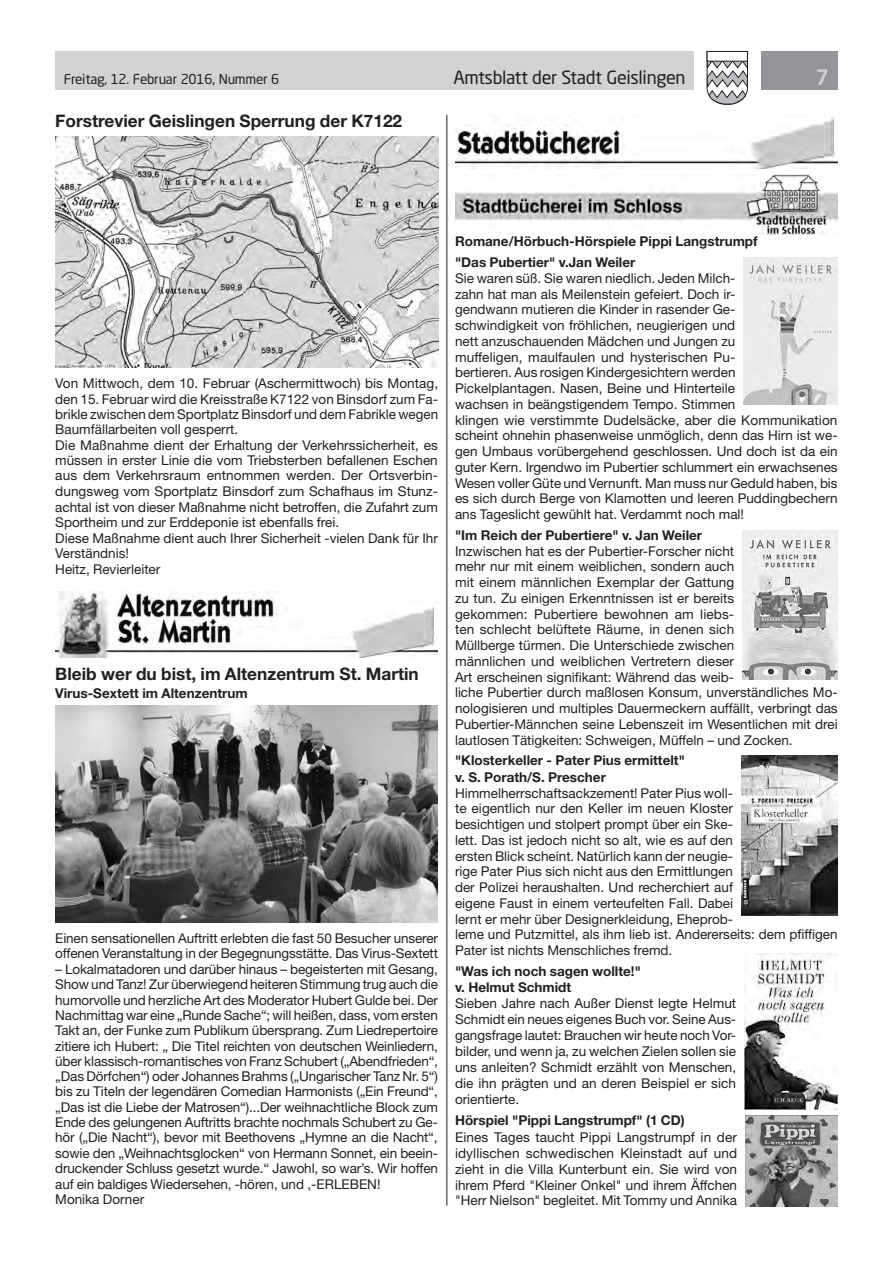
<style>
.page{position:relative;width:893px;height:1263px;background:#fff}
.page>*{position:absolute;margin:0;border:0;box-sizing:border-box;transform-origin:0 0}
.t1{font:500 21px "Neo Sans Std";color:#d1d2d4}
.t2{font:18px "Neo Sans Std";letter-spacing:-.02em;color:#231f20}
.t3{font:700 17.25px "Helvetica Neue LT Std";color:#231f20}
.t4{font:13.5px/15.8px "Helvetica Neue LT Std";color:#231f20}
.t5{font:700 13.5px/16.5px "Helvetica Neue LT Std";color:#231f20}
.t6{font:13.5px "Neo Sans Std";letter-spacing:-.015em;color:#231f20}
.t7{font:9.6px/13.6px "Calibri";color:#000}
</style>
<div class="page">
<div style="left:55px;top:51px;width:639px;height:38px;background:#d1d2d4"></div>
<div style="left:761px;top:51px;width:77px;height:38px;background:#939598"></div>
<svg style="left:706px;top:51px;width:42px;height:54px"></svg>
<div style="left:707px;top:51px;width:41px;height:10px;background:#fff;border:1px solid #231f20"></div>
<hr style="left:446px;top:115px;width:1px;height:1090px;background:#231f20">
<img style="left:55px;top:137px;width:384px;height:231px">
<img style="left:55px;top:592px;width:383px;height:66px">
<img style="left:55px;top:706px;width:383px;height:217px">
<img style="left:455px;top:117px;width:383px;height:52px">
<img style="left:455px;top:174px;width:383px;height:61px">
<img style="left:744px;top:257px;width:94px;height:147px">
<img style="left:743px;top:530px;width:95px;height:149px">
<img style="left:742px;top:756px;width:96px;height:160px">
<img style="left:745px;top:953px;width:93px;height:156px">
<img style="left:746px;top:1116px;width:92px;height:90px">
<p class="t6" style="left:64px;top:71px;width:217px">Freitag, 12. Februar 2016, Nummer 6</p>
<h2 class="t2" style="left:453px;top:66px;width:234px">Amtsblatt der Stadt Geislingen</h2>
<h1 class="t1" style="left:816px;top:64px;width:15px">7</h1>
<p class="t3" style="left:55px;top:110px;width:348px">Forstrevier Geislingen Sperrung der K7122</p>
<p class="t4" style="left:55px;top:376px;width:384px">Von Mittwoch, dem 10. Februar (Aschermittwoch) bis Montag, den 15. Februar wird die Kreisstraße K7122 von Binsdorf zum Fa&shy;brikle zwischen dem Sportplatz Binsdorf und dem Fabrikle wegen Baumfällarbeiten voll gesperrt.<br>Die Maßnahme dient der Erhaltung der Verkehrssicherheit, es müssen in erster Linie die vom Triebsterben befallenen Eschen aus dem Verkehrsraum entnommen werden. Der Ortsverbin&shy;dungsweg vom Sportplatz Binsdorf zum Schafhaus im Stunz&shy;achtal ist von dieser Maßnahme nicht betroffen, die Zufahrt zum Sportheim und zur Erddeponie ist ebenfalls frei.<br>Diese Maßnahme dient auch Ihrer Sicherheit -vielen Dank für Ihr Verständnis!<br>Heitz, Revierleiter</p>
<p class="t7" style="left:52px;top:377px;width:393px">Von Mittwoch, dem 10. Februar (Aschermittwoch) bis Montag, den 15. Februar wird die Kreisstraße<br>K7122 von Binsdorf zum Fabrikle zwischen dem Sportplatz Binsdorf und dem Fabrikle wegen<br>Baumfällarbeiten voll gesperrt.</p>
<p class="t7" style="left:52px;top:440px;width:363px">Triebsterben befallenen Eschen aus dem Verkehrsraum entnommen werden. Der<br>Ortsverbindungsweg vom Sportplatz Binsdorf zum Schafhaus im Stunzachtal ist von dieser<br>Maßnahme nicht betroffen, die Zufahrt zum Sportheim und zur Erddeponie ist ebenfalls frei.</p>
<p class="t7" style="left:52px;top:490px;width:305px">Diese Maßnahme dient auch Ihrer Sicherheit -vielen Dank für Ihr Verständnis!</p>
<p class="t7" style="left:52px;top:512px;width:71px">Heitz, Revierleiter</p>
<p class="t3" style="left:55px;top:663px;width:365px">Bleib wer du bist, im Altenzentrum St. Martin</p>
<p class="t5" style="left:55px;top:685px;width:194px">Virus-Sextett im Altenzentrum</p>
<p class="t4" style="left:55px;top:930px;width:384px">Einen sensationellen Auftritt erlebten die fast 50 Besucher unserer offenen Veranstaltung in der Begegnungsstätte. Das Virus-Sextett</p>
<p class="t4" style="left:55px;top:961px;width:384px;line-height:15.3px">– Lokalmatadoren und darüber hinaus – begeisterten mit Gesang, Show und Tanz! Zur überwiegend heiteren Stimmung trug auch die humorvolle und herzliche Art des Moderator Hubert Gulde bei. Der Nachmittag war eine „Runde Sache“; will heißen, dass, vom ersten Takt an, der Funke zum Publikum übersprang. Zum Liedrepertoire zitiere ich Hubert: „ Die Titel reichten von deutschen Weinliedern, über klassisch-romantisches von Franz Schubert („Abendfrieden“, „Das Dörfchen“) oder Johannes Brahms („Ungarischer Tanz Nr. 5“) bis zu Titeln der legendären Comedian Harmonists („Ein Freund“, „Das ist die Liebe der Matrosen“)...Der weihnachtliche Block zum Ende des gelungenen Auftritts brachte nochmals Schubert zu Ge&shy;hör („Die Nacht“), bevor mit Beethovens „Hymne an die Nacht“, sowie den „Weihnachtsglocken“ von Hermann Sonnet, ein beein&shy;druckender Schluss gesetzt wurde.“ Jawohl, so war’s. Wir hoffen auf ein baldiges Wiedersehen, -hören, und ,-ERLEBEN!<br>Monika Dorner</p>
<p class="t5" style="left:455px;top:231px;width:304px;line-height:20.7px">Romane/Hörbuch-Hörspiele Pippi Langstrumpf "Das Pubertier" v.Jan Weiler</p>
<p class="t4" style="left:455px;top:270px;width:384px">Sie waren süß. Sie waren niedlich. Jeden Milch-<br>zahn hat man als Meilenstein gefeiert. Doch ir-<br>gendwann mutieren die Kinder in rasender Ge-<br>schwindigkeit von fröhlichen, neugierigen und<br>nett anzuschauenden Mädchen und Jungen zu<br>muffeligen, maulfaulen und hysterischen Pu-<br>bertieren. Aus rosigen Kindergesichtern werden Pickelplantagen. Nasen, Beine und Hinterteile<br>wachsen in beängstigendem Tempo. Stimmen<br>klingen wie verstimmte Dudelsäcke, aber die Kommunikation scheint ohnehin phasenweise unmöglich, denn das Hirn ist we&shy;gen Umbaus vorübergehend geschlossen. Und doch ist da ein guter Kern. Irgendwo im Pubertier schlummert ein erwachsenes Wesen voller Güte und Vernunft. Man muss nur Geduld haben, bis es sich durch Berge von Klamotten und leeren Puddingbechern ans Tageslicht gewühlt hat. Verdammt noch mal!</p>
<p class="t5" style="left:455px;top:526px;width:249px">"Im Reich der Pubertiere" v. Jan Weiler</p>
<p class="t4" style="left:455px;top:543px;width:384px">Inzwischen hat es der Pubertier-Forscher nicht<br>mehr nur mit einem weiblichen, sondern auch<br>mit einem männlichen Exemplar der Gattung<br>zu tun. Zu einigen Erkenntnissen ist er bereits<br>gekommen: Pubertiere bewohnen am liebs-<br>ten schlecht belüftete Räume, in denen sich<br>Müllberge türmen. Die Unterschiede zwischen<br>männlichen und weiblichen Vertretern dieser<br>Art erscheinen signifikant: Während das weib-<br>liche Pubertier durch maßlosen Konsum, unverständliches Mo&shy;nologisieren und multiples Dauermeckern auffällt, verbringt das Pubertier-Männchen seine Lebenszeit im Wesentlichen mit drei lautlosen Tätigkeiten: Schweigen, Müffeln – und Zocken.</p>
<p class="t5" style="left:455px;top:752px;width:231px">"Klosterkeller - Pater Pius ermittelt" v. S. Porath/S. Prescher</p>
<p class="t4" style="left:455px;top:785px;width:384px">Himmelherrschaftsackzement! Pater Pius woll-<br>te eigentlich nur den Keller im neuen Kloster<br>besichtigen und stolpert prompt über ein Ske-<br>lett. Das ist jedoch nicht so alt, wie es auf den<br>ersten Blick scheint. Natürlich kann der neugie-<br>rige Pater Pius sich nicht aus den Ermittlungen<br>der Polizei heraushalten. Und recherchiert auf<br>eigene Faust in einem verteufelten Fall. Dabei<br>lernt er mehr über Designerkleidung, Eheprob-<br>leme und Putzmittel, als ihm lieb ist. Andererseits: dem pfiffigen Pater ist nichts Menschliches fremd.</p>
<p class="t5" style="left:455px;top:962px;width:187px">"Was ich noch sagen wollte!" v. Helmut Schmidt</p>
<p class="t4" style="left:455px;top:995px;width:283px;text-align:justify">Sieben Jahre nach Außer Dienst legte Helmut Schmidt ein neues eigenes Buch vor. Seine Aus&shy;gangsfrage lautet: Brauchen wir heute noch Vor&shy;bilder, und wenn ja, zu welchen Zielen sollen sie uns anleiten? Schmidt erzählt von Menschen, die ihn prägten und an deren Beispiel er sich orientierte.</p>
<p class="t5" style="left:455px;top:1112px;width:231px">Hörspiel "Pippi Langstrumpf" (1 CD)</p>
<p class="t4" style="left:455px;top:1128px;width:284px;text-align:justify">Eines Tages taucht Pippi Langstrumpf in der idyllischen schwedischen Kleinstadt auf und zieht in die Villa Kunterbunt ein. Sie wird von ihrem Pferd "Kleiner Onkel" und ihrem Äffchen "Herr Nielson" begleitet. Mit Tommy und Annika</p>
</div>
